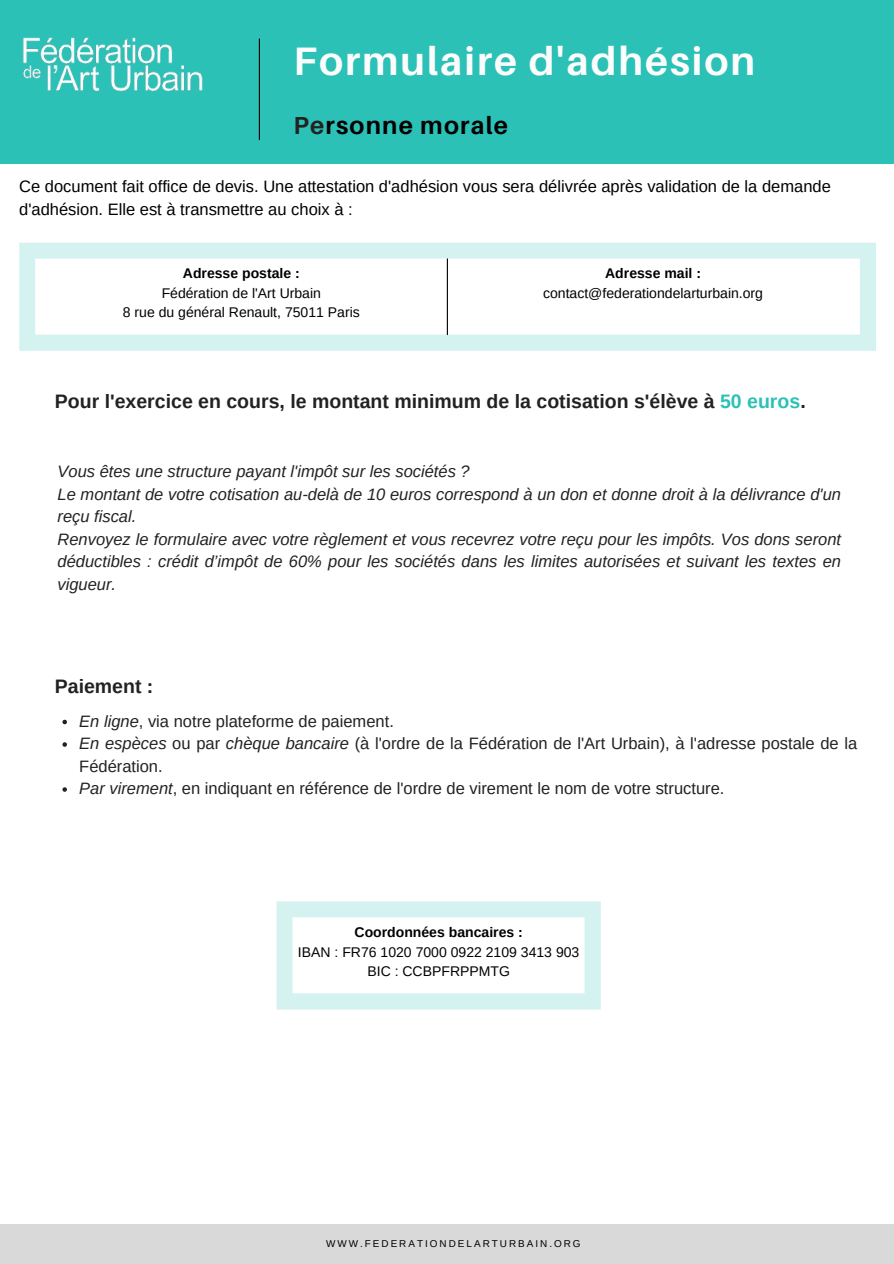
<style>
.page{position:relative;width:894px;height:1264px;background:#fff}
.page>*{position:absolute;margin:0;border:0;box-sizing:border-box;transform-origin:0 0}
.t1{font:700 39.75px "Aileron";letter-spacing:.05em;color:#fcfcfc}
.t2{font:700 24.6px "Aileron";letter-spacing:.05em;color:#000}
.t3{font:700 19.5px "Arimo";color:#222}
.t4{font:italic 16.5px/22.5px "Arimo";color:#222}
.t5{font:16.5px/22.5px "Arimo";color:#222}
.t6{font:16.5px/23.1px "Arimo";color:#000}
.t7{font:13.95px/19.5px "Arimo";color:#000;text-align:center}
.t8{font:9.9px "Arimo";letter-spacing:.2em;color:#000}
.s1{color:#222}
.s2{font-weight:700}
.s3{color:#2cc1b7}
.s4{font-style:italic}
</style>
<div class="page">
<div style="left:0;top:1224px;width:893px;height:39px;background:#d9d9d9"></div>
<div style="left:0;top:0;width:893px;height:164px;background:#2cc1b7"></div>
<img style="left:23px;top:37px;width:180px;height:55px">
<hr style="left:259px;top:39px;width:1px;height:101px;background:#000">
<svg style="left:19px;top:243px;width:856px;height:108px"></svg>
<hr style="left:446px;top:259px;width:2px;height:75px;background:#000">
<svg style="left:62px;top:719px;width:5px;height:5px"></svg>
<svg style="left:62px;top:742px;width:5px;height:4px"></svg>
<svg style="left:62px;top:787px;width:5px;height:4px"></svg>
<svg style="left:276px;top:901px;width:324px;height:108px"></svg>
<h1 class="t1" style="left:293px;top:36px;width:463px">Formulaire d'adhésion</h1>
<h2 class="t2" style="left:293px;top:110px;width:216px"><span class="s1">Pe</span>rsonne morale</h2>
<h3 class="t6" style="left:19px;top:175px;width:812px">Ce document fait office de devis. Une attestation d'adhésion vous sera délivrée après validation de la demande d'adhésion. Elle est à transmettre au choix à :</h3>
<h4 class="t7" style="left:123px;top:264px;width:238px"><span class="s2">Adresse postale :<br></span>Fédération de l'Art Urbain<br>8 rue du général Renault, 75011 Paris</h4>
<h3 class="t7" style="left:543px;top:264px;width:221px"><span class="s2">Adresse mail : </span>contact@federationdelarturbain.org</h3>
<h4 class="t3" style="left:55px;top:391px;width:752px">Pour l'exercice en cours, le montant minimum de la cotisation s'élève à <span class="s3">50 euros</span>.</h4>
<h5 class="t4" style="left:57px;top:460px;width:784px">Vous êtes une structure payant l'impôt sur les sociétés ?<br>Le montant de votre cotisation au-delà de 10 euros correspond à un don et donne droit à la délivrance d'un reçu fiscal.<br>Renvoyez le formulaire avec votre règlement et vous recevrez votre reçu pour les impôts. Vos dons seront déductibles : crédit d’impôt de 60% pour les sociétés dans les limites autorisées et suivant les textes en vigueur.</h5>
<p class="t3" style="left:55px;top:675px;width:100px">Paiement :</p>
<p class="t5" style="left:79px;top:709px;width:316px"><span class="s4">En ligne</span>, via notre plateforme de paiement.</p>
<p class="t5" style="left:79px;top:732px;width:779px"><span class="s4">En espèces</span> ou par <span class="s4">chèque bancaire</span> (à l'ordre de la Fédération de l'Art Urbain), à l'adresse postale de la<br>Fédération.</p>
<h5 class="t5" style="left:79px;top:777px;width:646px"><span class="s4">Par virement</span>, en indiquant en référence de l'ordre de virement le nom de votre structure.</h5>
<p class="t7" style="left:298px;top:922px;width:283px"><span class="s2">Coordonnées bancaires :<br></span>IBAN : FR76 1020 7000 0922 2109 3413 903<br>BIC : CCBPFRPPMTG</p>
<h5 class="t8" style="left:326px;top:1237px;width:256px">WWW.FEDERATIONDELARTURBAIN.ORG</h5>
</div>
